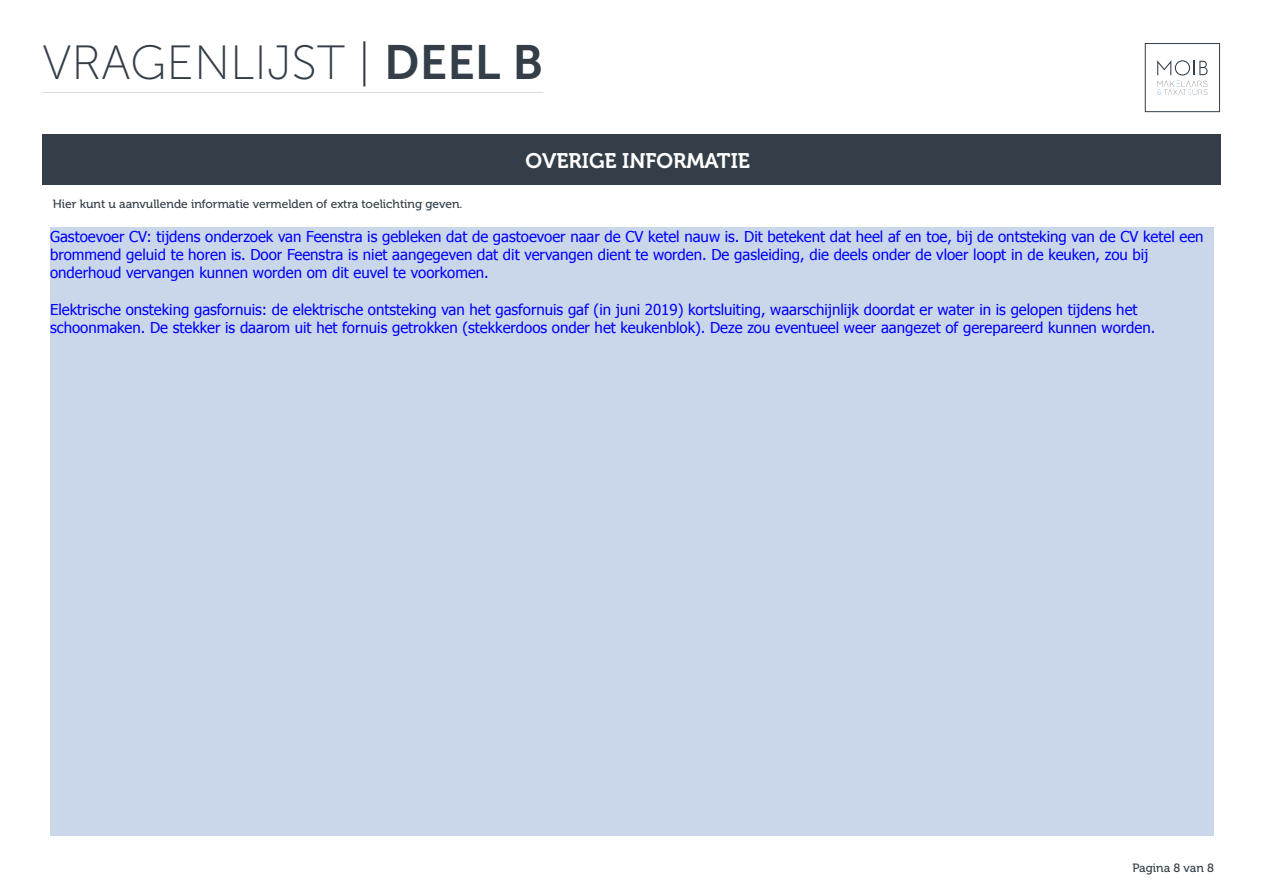
<style>
.page{position:relative;width:1263px;height:893px;background:#fff}
.page>*{position:absolute;margin:0;border:0;box-sizing:border-box;transform-origin:0 0}
.t1{font:48px "Museo Sans 100";color:#333e48}
.t2{font:21px "Museo 700";color:#fff}
.t3{font:15px/18.1px "Tahoma";color:#00f}
.t4{font:12px "Museo 500";color:#333e48}
.s1{font-family:"Museo Sans 700"}
</style>
<div class="page">
<div style="left:1145px;top:43px;width:75px;height:69px;border:1px solid #333e48"></div>
<svg style="left:1157px;top:60px;width:50px;height:35px"></svg>
<hr style="left:43px;top:92px;width:500px;height:1px;background:#646569">
<div style="left:42px;top:134px;width:1178px;height:51px;background:#333e48"></div>
<div style="left:50px;top:227px;width:1163px;height:609px;background:#cad7eb"></div>
<h1 class="t1" style="left:43px;top:37px;width:502px">VRAGENLIJST | <span class="s1">DEEL B</span></h1>
<p class="t4" style="left:53px;top:197px;width:411px">Hier kunt u aanvullende informatie vermelden of extra toelichting geven.</p>
<h2 class="t2" style="left:526px;top:149px;width:226px">OVERIGE INFORMATIE</h2>
<p class="t3" style="left:50px;top:227px;width:1155px">Gastoevoer CV: tijdens onderzoek van Feenstra is gebleken dat de gastoevoer naar de CV ketel nauw is. Dit betekent dat heel af en toe, bij de ontsteking van de CV ketel een brommend geluid te horen is. Door Feenstra is niet aangegeven dat dit vervangen dient te worden. De gasleiding, die deels onder de vloer loopt in de keuken, zou bij onderhoud vervangen kunnen worden om dit euvel te voorkomen.</p>
<p class="t3" style="left:50px;top:299px;width:1107px">Elektrische onsteking gasfornuis: de elektrische ontsteking van het gasfornuis gaf (in juni 2019) kortsluiting, waarschijnlijk doordat er water in is gelopen tijdens het schoonmaken. De stekker is daarom uit het fornuis getrokken (stekkerdoos onder het keukenblok). Deze zou eventueel weer aangezet of gerepareerd kunnen worden.</p>
<p class="t4" style="left:1132px;top:861px;width:83px">Pagina 8 van 8</p>
</div>
